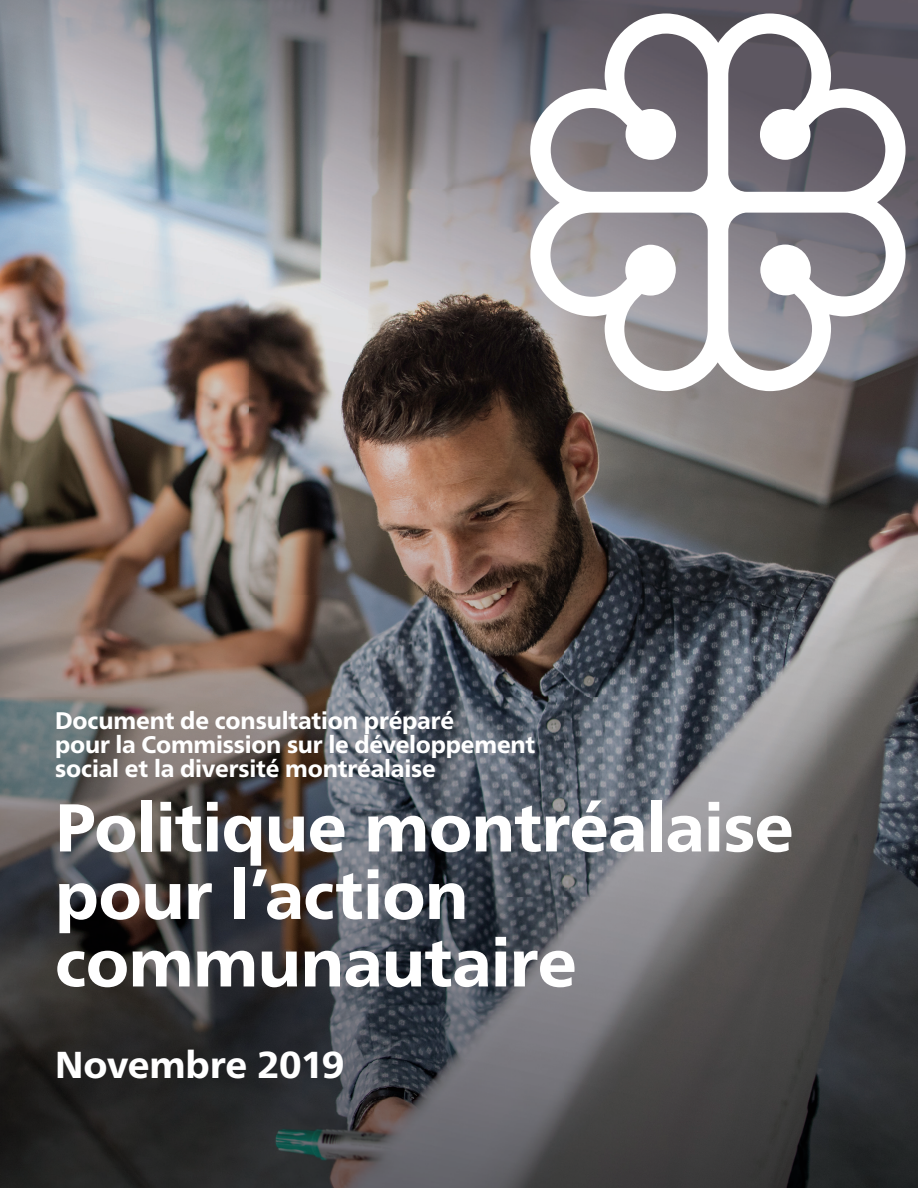
<style>
.page{position:relative;width:918px;height:1188px;background:#fff}
.page>*{position:absolute;margin:0;border:0;box-sizing:border-box;transform-origin:0 0}
.t1{font:800 67.5px/67.5px "Frutiger Pro";letter-spacing:-.01em;color:#fff}
.t2{font:800 37.5px "Frutiger Pro";letter-spacing:-.01em;color:#fff}
.t3{font:800 24px/24px "Frutiger Pro";letter-spacing:-.01em;color:#fff}
</style>
<div class="page">
<img style="left:0;top:0;width:918px;height:1188px">
<svg style="left:530px;top:13px;width:376px;height:378px"></svg>
<p class="t3" style="left:55px;top:709px;width:482px">Document de consultation préparé<br>pour la Commission sur le développement social et la diversité montréalaise</p>
<p class="t1" style="left:55px;top:794px;width:740px">Politique montréalaise pour l’action communautaire</p>
<p class="t2" style="left:55px;top:1042px;width:291px">Novembre 2019</p>
</div>
